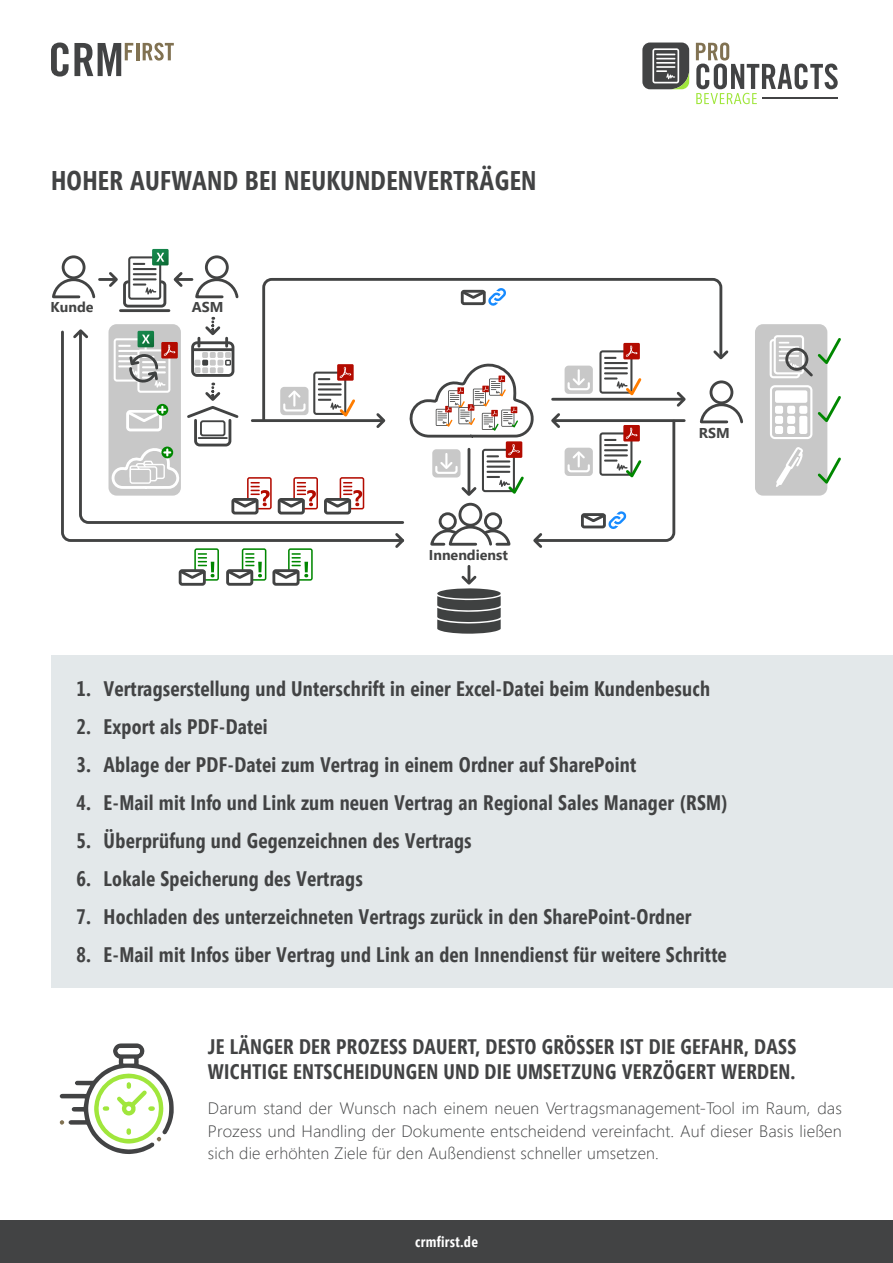
<style>
.page{position:relative;width:893px;height:1263px;background:#fff}
.page>*{position:absolute;margin:0;border:0;box-sizing:border-box;transform-origin:0 0}
.t1{font:700 27px "Segoe Condensed";letter-spacing:.01em;color:#424344}
.t2{font:700 21px/25.2px "Segoe Condensed";letter-spacing:.01em;color:#424344}
.t3{font:300 16.5px/22.5px "Segoe UI";letter-spacing:.01em;color:#424344;text-align:justify}
.t4{font:700 15px "Segoe Condensed";letter-spacing:.02em;color:#fff}
.t5{font:700 14.25px "Segoe UI";color:#424343}
</style>
<div class="page">
<div style="left:0;top:1220px;width:893px;height:43px;background:#424344"></div>
<div style="left:205px;top:255px;width:24px;height:24px;border:3px solid #424343;border-radius:50%"></div>
<svg style="left:193px;top:277px;width:46px;height:22px"></svg>
<div style="left:62px;top:255px;width:24px;height:24px;border:3px solid #424343;border-radius:50%"></div>
<svg style="left:52px;top:277px;width:44px;height:22px"></svg>
<div style="left:710px;top:380px;width:23px;height:24px;border:3px solid #424343;border-radius:50%"></div>
<svg style="left:701px;top:402px;width:42px;height:22px"></svg>
<div style="left:123px;top:280px;width:43px;height:28px;border:3px solid #424343;border-radius:4px"></div>
<hr style="left:120px;top:309px;width:49px;height:3px;background:#424343">
<svg style="left:437px;top:566px;width:64px;height:68px"></svg>
<hr style="left:100px;top:278px;width:14px;height:3px;background:#424343">
<svg style="left:106px;top:272px;width:12px;height:15px"></svg>
<svg style="left:724px;top:350px;width:5px;height:7px"></svg>
<hr style="left:178px;top:278px;width:14px;height:3px;background:#424343">
<svg style="left:128px;top:249px;width:57px;height:51px"></svg>
<svg style="left:61px;top:329px;width:313px;height:213px"></svg>
<svg style="left:374px;top:423px;width:302px;height:125px"></svg>
<svg style="left:262px;top:278px;width:462px;height:145px"></svg>
<div style="left:325px;top:499px;width:25px;height:14px;background:#fff;border-radius:2px"></div>
<div style="left:324px;top:498px;width:27px;height:16px;border:3px solid #424343;border-radius:2px"></div>
<div style="left:272px;top:569px;width:28px;height:17px;border:3px solid #424343;border-radius:2px"></div>
<div style="left:226px;top:569px;width:27px;height:17px;border:3px solid #424343;border-radius:2px"></div>
<svg style="left:226px;top:548px;width:87px;height:33px"></svg>
<div style="left:179px;top:569px;width:27px;height:17px;border:3px solid #424343;border-radius:2px"></div>
<svg style="left:178px;top:548px;width:41px;height:33px"></svg>
<div style="left:279px;top:499px;width:24px;height:14px;background:#fff;border-radius:2px"></div>
<div style="left:278px;top:498px;width:27px;height:16px;border:3px solid #424343;border-radius:2px"></div>
<div style="left:233px;top:499px;width:24px;height:14px;background:#fff;border-radius:2px"></div>
<div style="left:231px;top:498px;width:28px;height:16px;border:3px solid #424343;border-radius:2px"></div>
<svg style="left:111px;top:317px;width:253px;height:192px"></svg>
<div style="left:755px;top:324px;width:72px;height:172px;background:#c8c8c8;border-radius:8px"></div>
<div style="left:770px;top:385px;width:42px;height:54px;border:2px solid #fff;border-radius:4px"></div>
<div style="left:775px;top:390px;width:32px;height:13px;background:#fff;border-radius:2px"></div>
<div style="left:775px;top:406px;width:8px;height:8px;background:#fff;border-radius:2px"></div>
<div style="left:775px;top:416px;width:8px;height:8px;background:#fff;border-radius:2px"></div>
<div style="left:775px;top:426px;width:8px;height:8px;background:#fff;border-radius:2px"></div>
<div style="left:787px;top:406px;width:8px;height:8px;background:#fff;border-radius:2px"></div>
<div style="left:787px;top:416px;width:8px;height:8px;background:#fff;border-radius:2px"></div>
<div style="left:787px;top:426px;width:8px;height:8px;background:#fff;border-radius:2px"></div>
<div style="left:799px;top:406px;width:8px;height:8px;background:#fff;border-radius:2px"></div>
<div style="left:799px;top:416px;width:8px;height:18px;background:#fff;border-radius:2px"></div>
<svg style="left:817px;top:393px;width:24px;height:32px"></svg>
<svg style="left:818px;top:455px;width:23px;height:32px"></svg>
<svg style="left:771px;top:340px;width:28px;height:37px"></svg>
<div style="left:770px;top:339px;width:30px;height:39px;border:2px solid #fff;border-radius:3px"></div>
<div style="left:774px;top:335px;width:30px;height:39px;border:2px solid #fff;border-radius:3px"></div>
<svg style="left:776px;top:447px;width:27px;height:40px"></svg>
<svg style="left:775px;top:335px;width:66px;height:44px"></svg>
<div style="left:51px;top:655px;width:842px;height:333px;background:#e3e8ea"></div>
<svg style="left:51px;top:43px;width:82px;height:34px"></svg>
<hr style="left:136px;top:43px;width:3px;height:17px;background:#817252">
<svg style="left:143px;top:43px;width:31px;height:18px"></svg>
<svg style="left:642px;top:43px;width:47px;height:46px"></svg>
<svg style="left:696px;top:43px;width:142px;height:61px"></svg>
<hr style="left:762px;top:98px;width:76px;height:1px;background:#424344">
<svg style="left:60px;top:1043px;width:114px;height:111px"></svg>
<p class="t1" style="left:51px;top:164px;width:487px">HOHER AUFWAND BEI NEUKUNDENVERTRÄGEN</p>
<p class="t5" style="left:51px;top:294px;width:45px">Kunde</p>
<p class="t5" style="left:192px;top:294px;width:33px">ASM</p>
<p class="t5" style="left:429px;top:541px;width:81px">Innendienst</p>
<p class="t5" style="left:699px;top:419px;width:32px">RSM</p>
<p class="t2" style="left:77px;top:676px;width:635px">1. Vertragserstellung und Unterschrift in einer Excel-Datei beim Kundenbesuch</p>
<p class="t2" style="left:77px;top:714px;width:193px">2. Export als PDF-Datei</p>
<p class="t2" style="left:77px;top:752px;width:561px">3. Ablage der PDF-Datei zum Vertrag in einem Ordner auf SharePoint</p>
<p class="t2" style="left:77px;top:790px;width:653px">4. E-Mail mit Info und Link zum neuen Vertrag an Regional Sales Manager (RSM)</p>
<p class="t2" style="left:77px;top:828px;width:397px">5. Überprüfung und Gegenzeichnen des Vertrags</p>
<p class="t2" style="left:77px;top:866px;width:288px">6. Lokale Speicherung des Vertrags</p>
<p class="t2" style="left:77px;top:904px;width:616px">7. Hochladen des unterzeichneten Vertrags zurück in den SharePoint-Ordner</p>
<p class="t2" style="left:77px;top:942px;width:651px">8. E-Mail mit Infos über Vertrag und Link an den Innendienst für weitere Schritte</p>
<p class="t2" style="left:208px;top:1034px;width:590px">JE LÄNGER DER PROZESS DAUERT, DESTO GRÖSSER IST DIE GEFAHR, DASS<br>WICHTIGE ENTSCHEIDUNGEN UND DIE UMSETZUNG VERZÖGERT WERDEN.</p>
<p class="t3" style="left:208px;top:1096px;width:635px">Darum stand der Wunsch nach einem neuen Vertragsmanagement-Tool im Raum, das Prozess und Handling der Dokumente entscheidend vereinfacht. Auf dieser Basis ließen sich die erhöhten Ziele für den Außendienst schneller umsetzen.</p>
<p class="t4" style="left:415px;top:1232px;width:64px">crmfirst.de</p>
</div>
